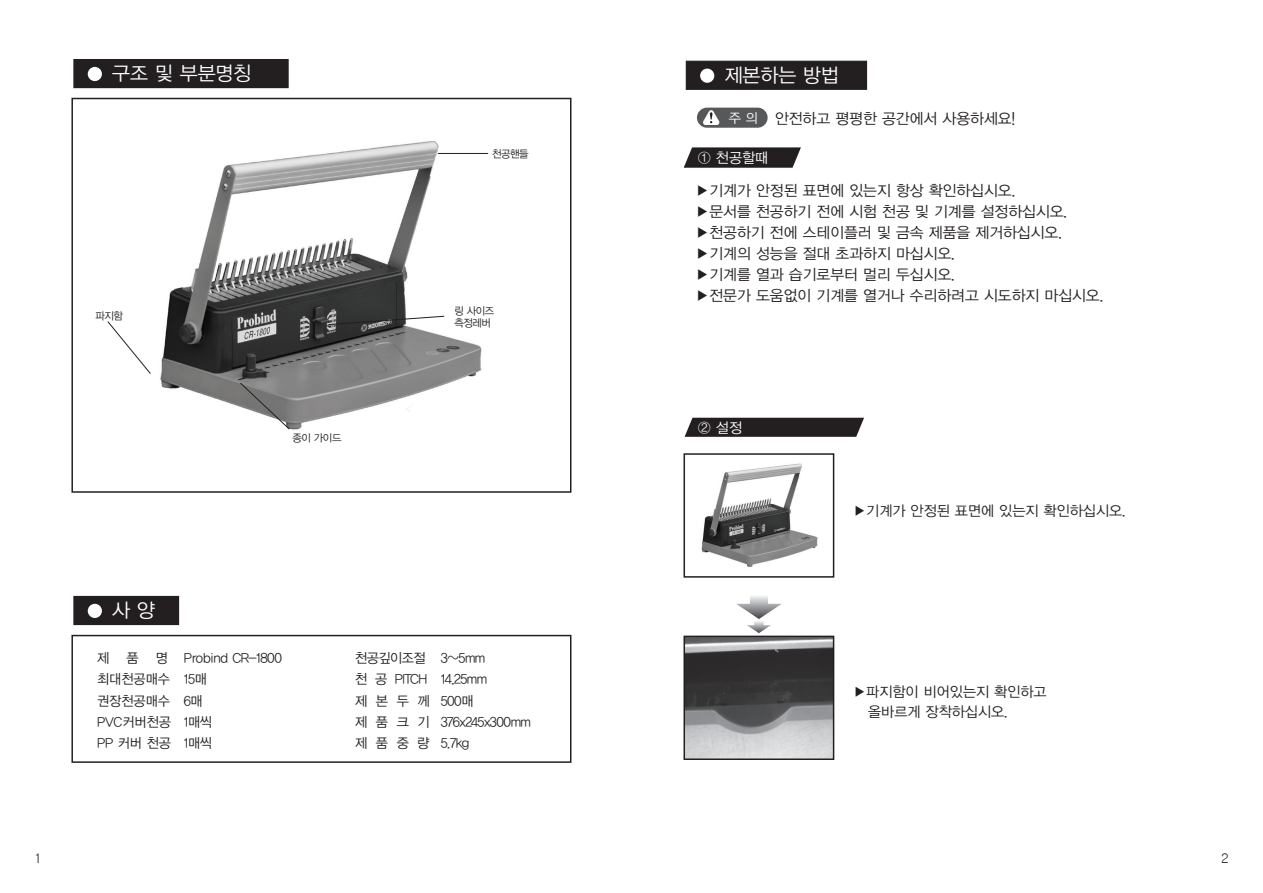
<style>
.page{position:relative;width:1263px;height:893px;background:#fff}
.page>*{position:absolute;margin:0;border:0;box-sizing:border-box;transform-origin:0 0}
.t1{font:19.5px "YDVYGO12";color:#fff}
.t2{font:15px/21px "YDVYGO12";color:#231f20}
.t3{font:14.25px/20.2px "YDVYGO12";color:#231f20}
.t4{font:14.25px "YDVYGO12";color:#fff}
.t5{font:13.5px/21.3px "YDVYGO12";letter-spacing:-.04em;color:#231f20}
.t6{font:13.5px/21.3px "YDVYGO12";color:#231f20}
.t7{font:13.5px "YDIYGO110 KS Cpc EUC H";color:#231f20}
.t8{font:10.5px/12.6px "YDVYGO12";letter-spacing:-.04em;color:#231f20}
.s1{font-size:13.35px;color:#fff}
</style>
<div class="page">
<img style="left:160px;top:141px;width:329px;height:289px">
<svg style="left:683px;top:147px;width:118px;height:21px;background:#3a3738"></svg>
<div style="left:697px;top:108px;width:71px;height:20px;background:#57585a;border-radius:10px"></div>
<svg style="left:703px;top:110px;width:16px;height:15px"></svg>
<div style="left:686px;top:61px;width:181px;height:29px;background:#231f20;border:1px solid #231f20"></div>
<div style="left:700px;top:69px;width:14px;height:14px;background:#fff;border-radius:50%"></div>
<div style="left:73px;top:59px;width:216px;height:29px;background:#231f20"></div>
<div style="left:88px;top:67px;width:14px;height:14px;background:#fff;border-radius:50%"></div>
<div style="left:73px;top:596px;width:106px;height:29px;background:#231f20"></div>
<div style="left:71px;top:635px;width:500px;height:128px;border:2px solid #231f20"></div>
<div style="left:88px;top:604px;width:14px;height:14px;background:#fff;border-radius:50%"></div>
<svg style="left:107px;top:321px;width:44px;height:53px"></svg>
<svg style="left:240px;top:383px;width:50px;height:46px"></svg>
<div style="left:71px;top:98px;width:500px;height:395px;border:2px solid #231f20"></div>
<hr style="left:438px;top:153px;width:50px;height:1px;background:#231f20">
<svg style="left:328px;top:316px;width:116px;height:9px"></svg>
<img style="left:686px;top:639px;width:145px;height:118px">
<div style="left:683px;top:636px;width:151px;height:124px;border:2px solid #231f20"></div>
<img style="left:701px;top:463px;width:117px;height:104px">
<div style="left:683px;top:453px;width:151px;height:125px;border:2px solid #231f20"></div>
<svg style="left:736px;top:596px;width:46px;height:37px"></svg>
<svg style="left:685px;top:418px;width:179px;height:19px;background:#2d2a2b"></svg>
<h1 class="t1" style="left:112px;top:60px;width:141px">구조 및 부분명칭</h1>
<p class="t8" style="left:95px;top:308px;width:29px">파지함</p>
<p class="t8" style="left:293px;top:430px;width:50px">종이 가이드</p>
<p class="t8" style="left:492px;top:147px;width:38px">천공핸들</p>
<p class="t8" style="left:454px;top:303px;width:41px">링 사이즈 측정레버</p>
<p class="t7" style="left:34px;top:851px;width:9px">1</p>
<h1 class="t1" style="left:112px;top:597px;width:44px">사 양</h1>
<p class="t5" style="left:97px;top:646px;width:14px">제</p>
<p class="t5" style="left:126px;top:646px;width:14px">품</p>
<p class="t6" style="left:97px;top:646px;width:76px;text-indent:59px">명 최대천공매수 권장천공매수<br>PVC커버천공<br>PP 커버 천공</p>
<p class="t5" style="left:184px;top:646px;width:100px">Probind CR-1800<br>15매<br>6매<br>1매씩<br>1매씩</p>
<p class="t5" style="left:355px;top:646px;width:76px">천공깊이조절 천 공 PITCH 제 본 두 께 제 품 크 기 제 품 중 량</p>
<p class="t5" style="left:441px;top:646px;width:92px">3~5mm<br>14.25mm<br>500매<br>376x245x300mm<br>5.7kg</p>
<h1 class="t1" style="left:725px;top:62px;width:116px">제본하는 방법</h1>
<p class="t2" style="left:729px;top:107px;width:288px"><span class="s1">주 의</span> 안전하고 평평한 공간에서 사용하세요!</p>
<p class="t4" style="left:698px;top:148px;width:72px">① 천공할때</p>
<p class="t2" style="left:696px;top:179px;width:409px">▶기계가 안정된 표면에 있는지 항상 확인하십시오.<br>▶문서를 천공하기 전에 시험 천공 및 기계를 설정하십시오. ▶천공하기 전에 스테이플러 및 금속 제품을 제거하십시오. ▶기계의 성능을 절대 초과하지 마십시오.<br>▶기계를 열과 습기로부터 멀리 두십시오.<br>▶전문가 도움없이 기계를 열거나 수리하려고 시도하지 마십시오.</p>
<p class="t4" style="left:698px;top:418px;width:46px">② 설정</p>
<p class="t3" style="left:853px;top:499px;width:274px">▶기계가 안정된 표면에 있는지 확인하십시오.</p>
<p class="t3" style="left:868px;top:680px;width:180px;text-indent:-15px">▶파지함이 비어있는지 확인하고 올바르게 장착하십시오.</p>
<p class="t7" style="left:1221px;top:852px;width:9px">2</p>
</div>
